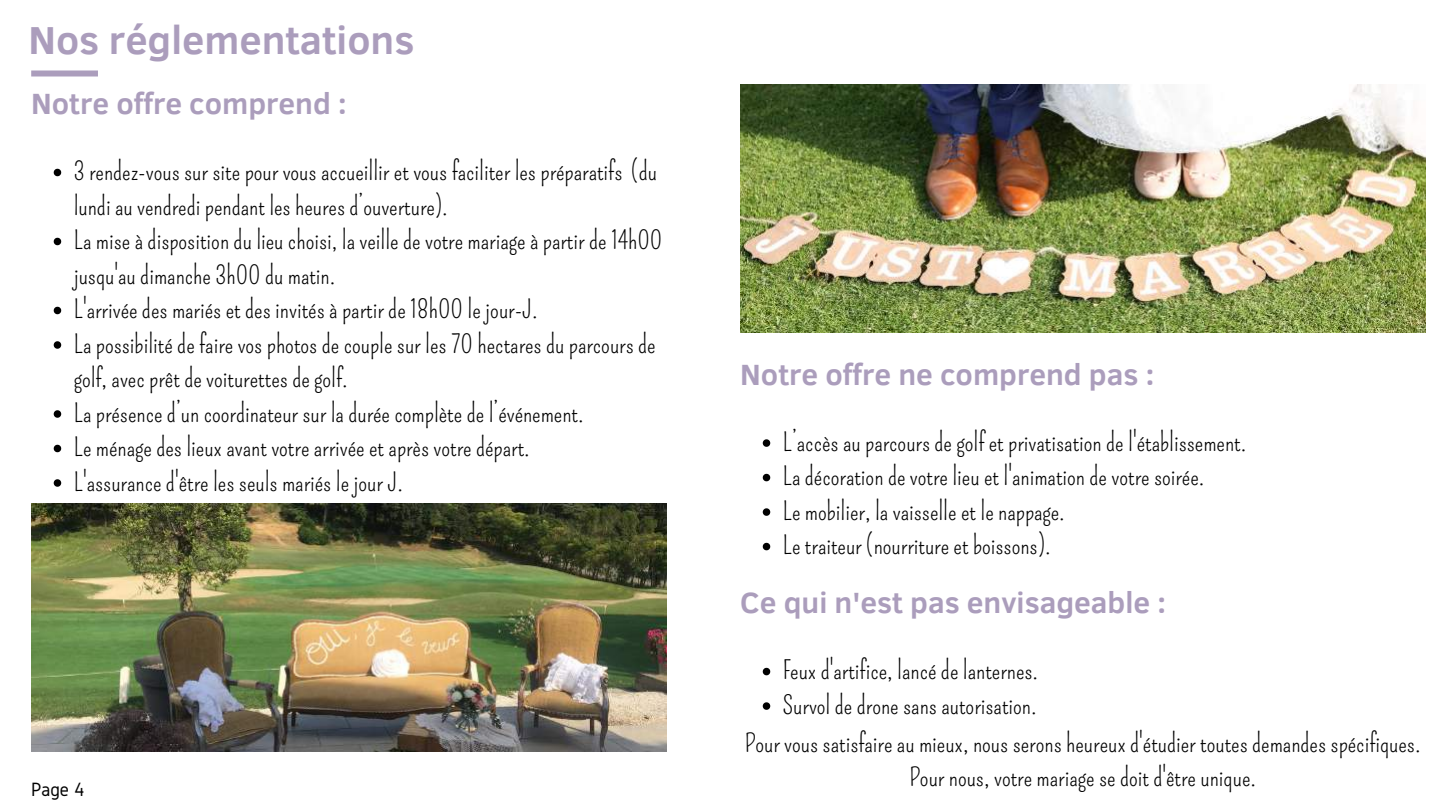
<style>
.page{position:relative;width:1440px;height:810px;background:#fff}
.page>*{position:absolute;margin:0;border:0;box-sizing:border-box;transform-origin:0 0}
.t1{font:700 40px "Clear Sans";color:#ab9dbc}
.t2{font:700 30px "Clear Sans";color:#ab9dbc}
.t3{font:25px/34.5px "Pompiere";color:#000}
.t4{font:20px "Gidole";color:#000}
</style>
<div class="page">
<svg style="left:763px;top:439px;width:7px;height:8px"></svg>
<svg style="left:763px;top:474px;width:7px;height:7px"></svg>
<svg style="left:763px;top:508px;width:7px;height:8px"></svg>
<svg style="left:763px;top:543px;width:7px;height:7px"></svg>
<svg style="left:54px;top:169px;width:7px;height:7px"></svg>
<svg style="left:54px;top:238px;width:7px;height:7px"></svg>
<svg style="left:54px;top:307px;width:7px;height:7px"></svg>
<svg style="left:54px;top:341px;width:7px;height:8px"></svg>
<svg style="left:54px;top:410px;width:7px;height:8px"></svg>
<svg style="left:54px;top:445px;width:7px;height:7px"></svg>
<svg style="left:54px;top:479px;width:7px;height:8px"></svg>
<svg style="left:763px;top:668px;width:7px;height:7px"></svg>
<svg style="left:763px;top:702px;width:7px;height:8px"></svg>
<img style="left:740px;top:85px;width:685px;height:247px">
<img style="left:31px;top:504px;width:635px;height:247px">
<div style="left:31px;top:71px;width:67px;height:5px;background:#ab9dbc"></div>
<h1 class="t1" style="left:28px;top:11px;width:387px">Nos réglementations</h1>
<p class="t2" style="left:31px;top:82px;width:317px">Notre offre comprend :</p>
<p class="t3" style="left:74px;top:154px;width:590px">3 rendez-vous sur site pour vous accueillir et vous faciliter les préparatifs (du lundi au vendredi pendant les heures d’ouverture).<br>La mise à disposition du lieu choisi, la veille de votre mariage à partir de 14h00 jusqu'au dimanche 3h00 du matin.<br>L'arrivée des mariés et des invités à partir de 18h00 le jour-J.<br>La possibilité de faire vos photos de couple sur les 70 hectares du parcours de golf, avec prêt de voiturettes de golf.<br>La présence d’un coordinateur sur la durée complète de l’événement.<br>Le ménage des lieux avant votre arrivée et après votre départ.<br>L'assurance d'être les seuls mariés le jour J.</p>
<p class="t4" style="left:31px;top:778px;width:55px">Page 4</p>
<p class="t2" style="left:740px;top:352px;width:415px">Notre offre ne comprend pas :</p>
<p class="t3" style="left:783px;top:425px;width:465px">L’accès au parcours de golf et privatisation de l'établissement.<br>La décoration de votre lieu et l'animation de votre soirée.<br>Le mobilier, la vaisselle et le nappage.<br>Le traiteur (nourriture et boissons).</p>
<p class="t2" style="left:740px;top:581px;width:427px">Ce qui n'est pas envisageable :</p>
<p class="t3" style="left:783px;top:653px;width:257px">Feux d'artifice, lancé de lanternes.<br>Survol de drone sans autorisation.</p>
<p class="t3" style="left:745px;top:726px;width:677px;text-align:center">Pour vous satisfaire au mieux, nous serons heureux d'étudier toutes demandes spécifiques.<br>Pour nous, votre mariage se doit d'être unique.</p>
</div>
